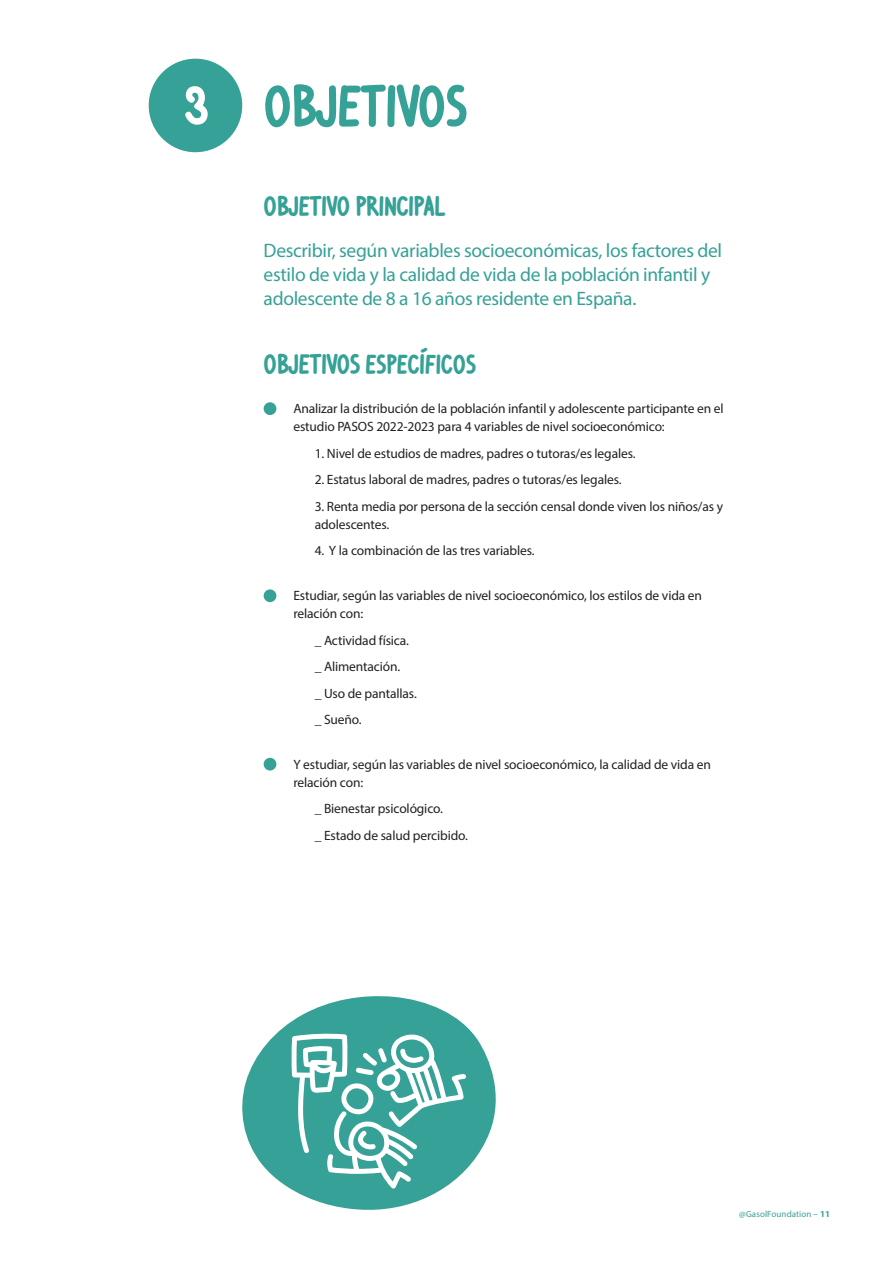
<style>
.page{position:relative;width:893px;height:1263px;background:#fff}
.page>*{position:absolute;margin:0;border:0;box-sizing:border-box;transform-origin:0 0}
.t1{font:700 60px "Ventura Edding";letter-spacing:-.01em;color:#36a196}
.t2{font:700 28.5px "Ventura Edding";letter-spacing:-.01em;color:#36a196}
.t3{font:19.5px/24px "Myriad Pro";letter-spacing:-.02em;color:#36a196}
.t4{font:13.5px/18px "Myriad Pro";letter-spacing:-.01em;color:#231f20}
.t5{font:9px "Myriad Pro";letter-spacing:.01em;color:#36a196}
.s1{font-size:57px;color:#fff}
.s2{font-weight:700}
</style>
<div class="page">
<svg style="left:242px;top:996px;width:254px;height:214px;fill:#36a196"></svg>
<svg style="left:291px;top:1033px;width:175px;height:155px"></svg>
<div style="left:149px;top:59px;width:93px;height:93px;background:#36a196;border-radius:50%"></div>
<div style="left:264px;top:402px;width:12px;height:13px;background:#36a196;border-radius:50%"></div>
<div style="left:264px;top:589px;width:12px;height:13px;background:#36a196;border-radius:50%"></div>
<div style="left:264px;top:758px;width:12px;height:12px;background:#36a196;border-radius:50%"></div>
<h1 class="t1" style="left:185px;top:72px;width:284px"><span class="s1">3</span> OBJETIVOS</h1>
<h2 class="t2" style="left:264px;top:189px;width:183px">OBJETIVO PRINCIPAL</h2>
<h3 class="t3" style="left:264px;top:238px;width:460px">Describir, según variables socioeconómicas, los factores del estilo de vida y la calidad de vida de la población infantil y adolescente de 8 a 16 años residente en España.</h3>
<h2 class="t2" style="left:264px;top:348px;width:214px">OBJETIVOS ESPECÍFICOS</h2>
<p class="t4" style="left:293px;top:400px;width:432px">Analizar la distribución de la población infantil y adolescente participante en el estudio PASOS 2022-2023 para 4 variables de nivel socioeconómico:</p>
<p class="t4" style="left:315px;top:444px;width:322px">1. Nivel de estudios de madres, padres o tutoras/es legales.</p>
<p class="t4" style="left:315px;top:471px;width:308px">2. Estatus laboral de madres, padres o tutoras/es legales.</p>
<p class="t4" style="left:315px;top:497px;width:410px">3. Renta media por persona de la sección censal donde viven los niños/as y adolescentes.</p>
<p class="t4" style="left:315px;top:542px;width:221px">4. Y la combinación de las tres variables.</p>
<p class="t4" style="left:293px;top:586px;width:410px">Estudiar, según las variables de nivel socioeconómico, los estilos de vida en relación con:</p>
<p class="t4" style="left:315px;top:627px;width:104px;line-height:26.5px">_ Actividad física. _ Alimentación.<br>_ Uso de pantallas. _ Sueño.</p>
<p class="t4" style="left:293px;top:755px;width:419px">Y estudiar, según las variables de nivel socioeconómico, la calidad de vida en relación con:</p>
<p class="t4" style="left:315px;top:795px;width:155px;line-height:26.5px">_ Bienestar psicológico.<br>_ Estado de salud percibido.</p>
<p class="t5" style="left:739px;top:1209px;width:92px">@GasolFoundation – <span class="s2">11</span></p>
</div>
